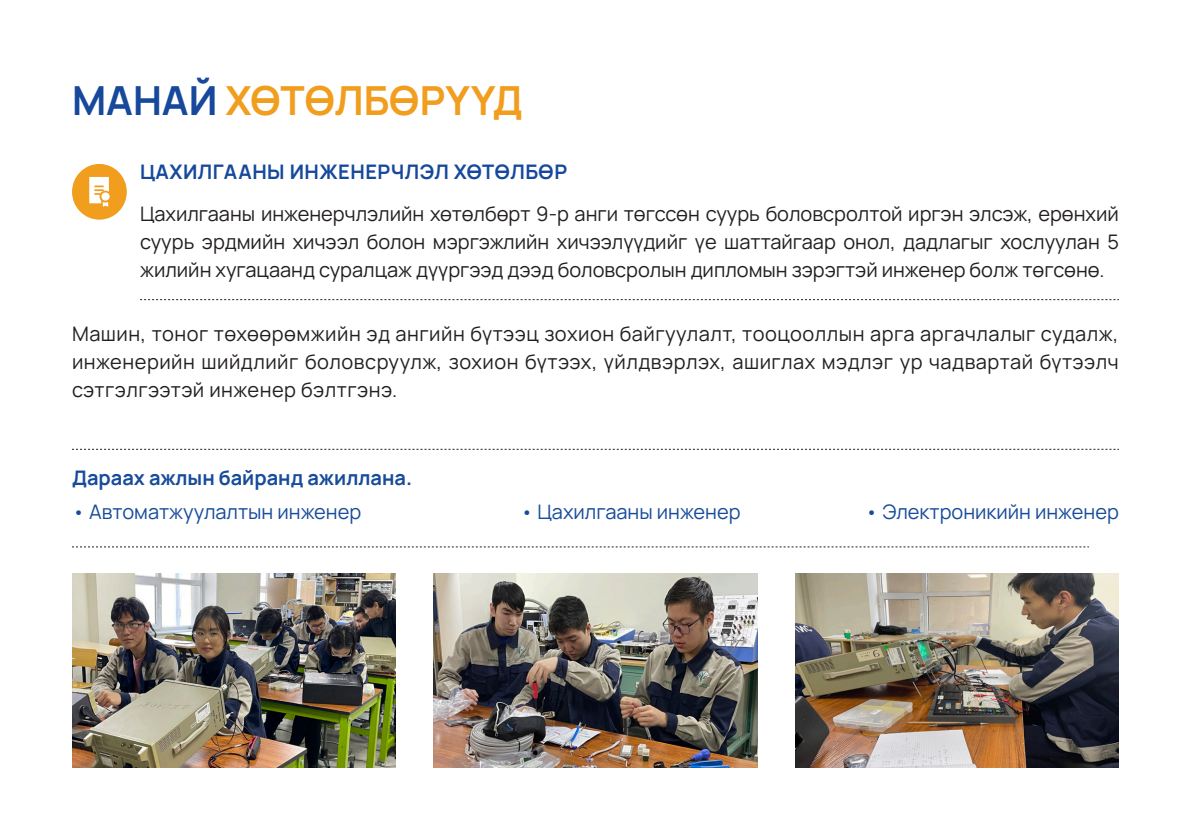
<style>
.page{position:relative;width:1191px;height:840px;background:#fff}
.page>*{position:absolute;margin:0;border:0;box-sizing:border-box;transform-origin:0 0}
.t1{font:700 40px "Manrope";color:#f19e1e}
.t2{font:20px/28px "Manrope";letter-spacing:.005em;color:#231f20;text-align:justify}
.t3{font:20px "Manrope";color:#184c9a}
.t4{font:700 20px "Manrope";letter-spacing:.025em;color:#16489c}
.t5{font:700 20px "Manrope";color:#184c9a}
.s1{color:#16489c}
</style>
<div class="page">
<svg style="left:140px;top:299px;width:979px;height:1px"></svg>
<svg style="left:72px;top:546px;width:1017px;height:1px"></svg>
<img style="left:72px;top:573px;width:324px;height:194px">
<img style="left:433px;top:573px;width:324px;height:194px">
<img style="left:795px;top:573px;width:324px;height:194px">
<div style="left:72px;top:164px;width:55px;height:55px;background:#f19e1e;border-radius:50%"></div>
<svg style="left:89px;top:177px;width:21px;height:29px"></svg>
<svg style="left:72px;top:448px;width:1047px;height:1px"></svg>
<p class="t1" style="left:72px;top:72px;width:452px"><span class="s1">МАНАЙ</span> ХӨТӨЛБӨРҮҮД</p>
<p class="t4" style="left:140px;top:157px;width:429px">ЦАХИЛГААНЫ ИНЖЕНЕРЧЛЭЛ ХӨТӨЛБӨР</p>
<p class="t2" style="left:140px;top:199px;width:980px">Цахилгааны инженерчлэлийн хөтөлбөрт 9-р анги төгссөн суурь боловсролтой иргэн элсэж, ерөнхий суурь эрдмийн хичээл болон мэргэжлийн хичээлүүдийг үе шаттайгаар онол, дадлагыг хослуулан 5 жилийн хугацаанд суралцаж дүүргээд дээд боловсролын дипломын зэрэгтэй инженер болж төгсөнө.</p>
<p class="t2" style="left:72px;top:319px;width:1048px">Машин, тоног төхөөрөмжийн эд ангийн бүтээц зохион байгуулалт, тооцооллын арга аргачлалыг судалж, инженерийн шийдлийг боловсруулж, зохион бүтээх, үйлдвэрлэх, ашиглах мэдлэг ур чадвартай бүтээлч сэтгэлгээтэй инженер бэлтгэнэ.</p>
<p class="t5" style="left:72px;top:464px;width:342px">Дараах ажлын байранд ажиллана.</p>
<p class="t3" style="left:72px;top:497px;width:291px">• Автоматжуулалтын инженер</p>
<p class="t3" style="left:520px;top:497px;width:222px">• Цахилгааны инженер</p>
<p class="t3" style="left:865px;top:497px;width:255px">• Электроникийн инженер</p>
</div>
